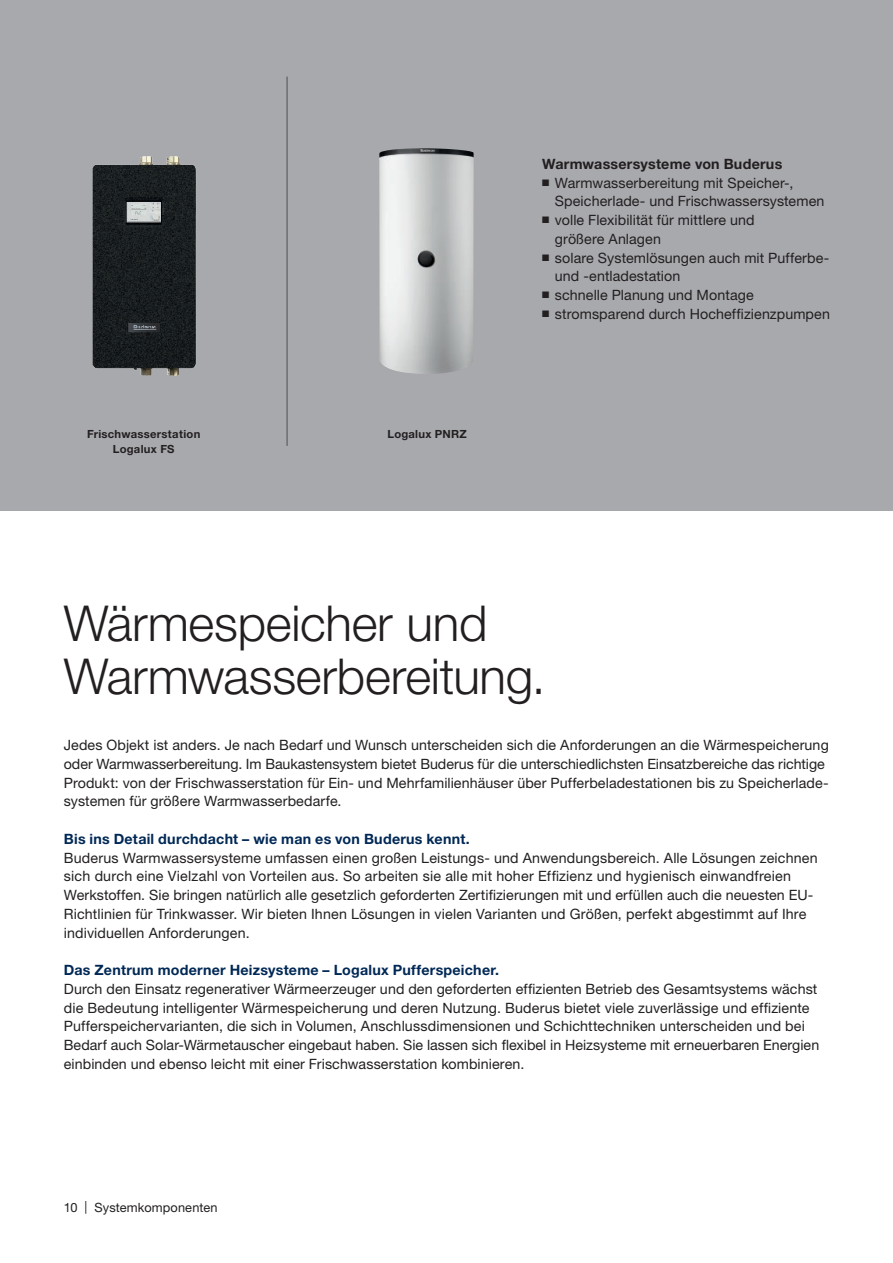
<style>
.page{position:relative;width:893px;height:1263px;background:#fff}
.page>*{position:absolute;margin:0;border:0;box-sizing:border-box;transform-origin:0 0}
.t1{font:300 49.5px/52.5px "Helvetica Neue LT Pro";letter-spacing:-.005em;color:#231f20}
.t2{font:14.25px/18.8px "Helvetica Neue LT Pro";letter-spacing:.01em;color:#231f20}
.t3{font:700 14.25px "Helvetica Neue LT Pro";letter-spacing:.015em;color:#002855}
.t4{font:700 14.25px "Helvetica Neue LT Pro";letter-spacing:.015em;color:#231f20}
.t5{font:12.75px "Helvetica Neue LT Pro";letter-spacing:.01em;color:#231f20}
.t6{font:700 11.25px "Helvetica Neue LT Pro";letter-spacing:.025em;color:#231f20}
</style>
<div class="page">
<div style="left:0;top:0;width:893px;height:510px;background:#a8a9ad"></div>
<hr style="left:286px;top:77px;width:2px;height:369px;background:#6c6d70">
<img style="left:379px;top:148px;width:95px;height:226px">
<img style="left:92px;top:156px;width:104px;height:220px">
<p class="t6" style="left:87px;top:426px;width:115px">Frischwasserstation</p>
<p class="t6" style="left:387px;top:426px;width:81px">Logalux PNRZ</p>
<p class="t6" style="left:113px;top:442px;width:63px">Logalux FS</p>
<p class="t4" style="left:542px;top:155px;width:242px">Warmwassersysteme von Buderus</p>
<p class="t2" style="left:555px;top:173px;width:271px;text-indent:-13px">■ Warmwasserbereitung mit Speicher-,<br>Speicherlade- und Frischwassersystemen</p>
<p class="t2" style="left:555px;top:210px;width:201px;text-indent:-13px">■ volle Flexibilität für mittlere und größere Anlagen</p>
<p class="t2" style="left:555px;top:248px;width:276px;text-indent:-13px">■ solare Systemlösungen auch mit Pufferbe&shy;und -entladestation</p>
<p class="t2" style="left:542px;top:285px;width:213px">■ schnelle Planung und Montage</p>
<p class="t2" style="left:542px;top:304px;width:289px">■ stromsparend durch Hocheffizienzpumpen</p>
<h1 class="t1" style="left:64px;top:596px;width:483px">Wärmespeicher und<br>Warmwasserbereitung.</h1>
<p class="t2" style="left:64px;top:735px;width:766px">Jedes Objekt ist anders. Je nach Bedarf und Wunsch unterscheiden sich die Anforderungen an die Wärmespeicherung oder Warmwasserbereitung. Im Baukastensystem bietet Buderus für die unterschiedlichsten Einsatzbereiche das richtige Produkt: von der Frischwasserstation für Ein- und Mehrfamilienhäuser über Pufferbeladestationen bis zu Speicherlade&shy;systemen für größere Warmwasserbedarfe.</p>
<p class="t3" style="left:64px;top:830px;width:408px">Bis ins Detail durchdacht – wie man es von Buderus kennt.</p>
<p class="t2" style="left:64px;top:848px;width:755px">Buderus Warmwassersysteme umfassen einen großen Leistungs- und Anwendungsbereich. Alle Lösungen zeichnen sich durch eine Vielzahl von Vorteilen aus. So arbeiten sie alle mit hoher Effizienz und hygienisch einwandfreien Werkstoffen. Sie bringen natürlich alle gesetzlich geforderten Zertifizierungen mit und erfüllen auch die neuesten EU-Richtlinien für Trinkwasser. Wir bieten Ihnen Lösungen in vielen Varianten und Größen, perfekt abgestimmt auf Ihre individuellen Anforderungen.</p>
<p class="t3" style="left:64px;top:961px;width:437px">Das Zentrum moderner Heizsysteme – Logalux Pufferspeicher.</p>
<p class="t2" style="left:64px;top:979px;width:757px">Durch den Einsatz regenerativer Wärmeerzeuger und den geforderten effizienten Betrieb des Gesamtsystems wächst die Bedeutung intelligenter Wärmespeicherung und deren Nutzung. Buderus bietet viele zuverlässige und effiziente Pufferspeichervarianten, die sich in Volumen, Anschlussdimensionen und Schichttechniken unterscheiden und bei Bedarf auch Solar-Wärmetauscher eingebaut haben. Sie lassen sich flexibel in Heizsysteme mit erneuerbaren Energien einbinden und ebenso leicht mit einer Frischwasserstation kombinieren.</p>
<p class="t5" style="left:64px;top:1199px;width:155px">10 | Systemkomponenten</p>
</div>
